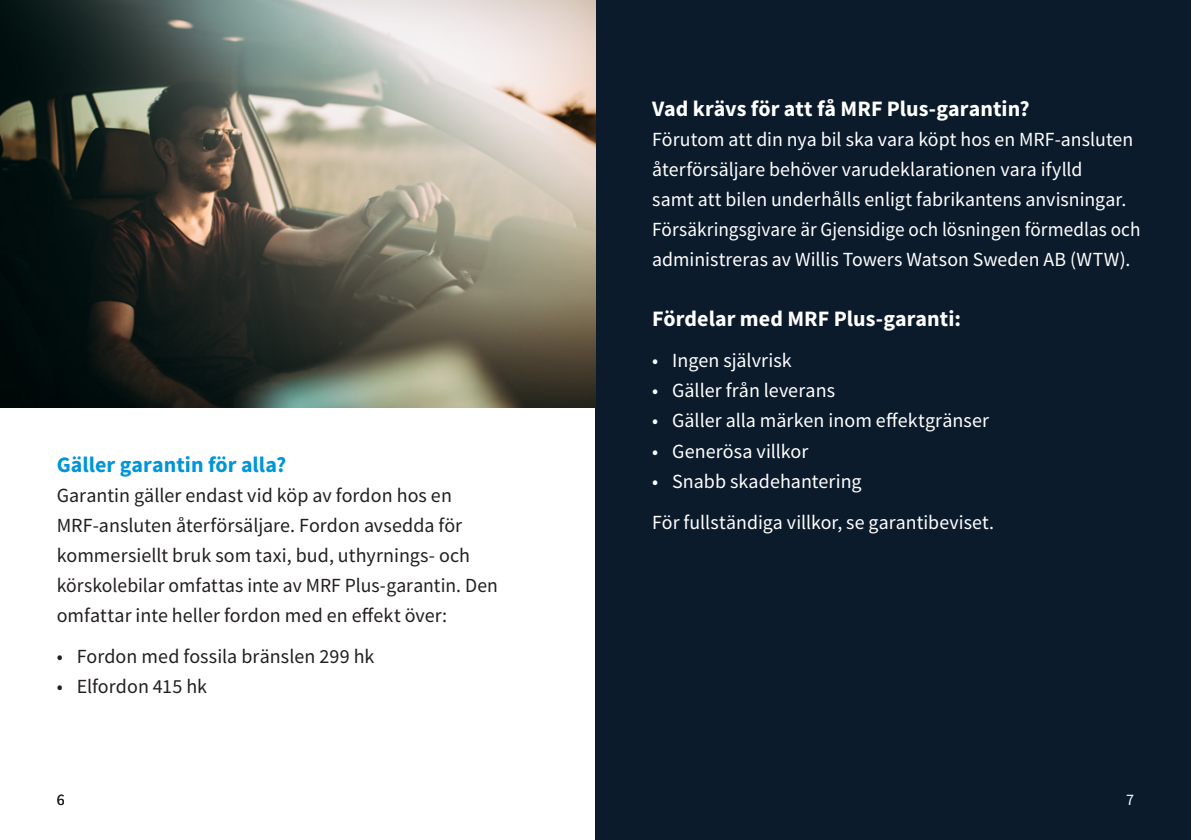
<style>
.page{position:relative;width:1191px;height:840px;background:#fff}
.page>*{position:absolute;margin:0;border:0;box-sizing:border-box;transform-origin:0 0}
.Brödtext{font:700 22px "Source Sans Pro";letter-spacing:.005em;color:#fff}
.Brödtext-2{font:700 22px "Source Sans Pro";letter-spacing:.005em;color:#0095d9}
.Brödtext-3{font:20px/30px "Source Sans Pro";letter-spacing:.005em;color:#fff}
.Brödtext-4{font:20px/30px "Source Sans Pro";letter-spacing:.005em;color:#231f20}
.t1{font:16px "Source Sans Pro";color:#231f20}
.t2{font:16px "Source Sans Pro";color:#fff}
</style>
<div class="page">
<div style="left:595px;top:0;width:596px;height:839px;background:#0b1b2c"></div>
<img style="left:0;top:0;width:595px;height:407px">
<p class="Brödtext-2" style="left:57px;top:449px;width:231px">Gäller garantin för alla?</p>
<p class="Brödtext-4" style="left:57px;top:480px;width:443px">Garantin gäller endast vid köp av fordon hos en MRF-ansluten återförsäljare. Fordon avsedda för kommersiellt bruk som taxi, bud, uthyrnings- och körskolebilar omfattas inte av MRF Plus-garantin. Den omfattar inte heller fordon med en effekt över:</p>
<p class="Brödtext-4" style="left:57px;top:641px;width:319px">• Fordon med fossila bränslen 299 hk</p>
<p class="Brödtext-4" style="left:57px;top:671px;width:152px">• Elfordon 415 hk</p>
<p class="t1" style="left:57px;top:788px;width:9px">6</p>
<p class="Brödtext" style="left:652px;top:93px;width:379px">Vad krävs för att få MRF Plus-garantin?</p>
<p class="Brödtext-3" style="left:652px;top:124px;width:490px">Förutom att din nya bil ska vara köpt hos en MRF-ansluten återförsäljare behöver varudeklarationen vara ifylld<br>samt att bilen underhålls enligt fabrikantens anvisningar.<br>Försäkringsgivare är Gjensidige och lösningen förmedlas och administreras av Willis Towers Watson Sweden AB (WTW).</p>
<p class="Brödtext" style="left:652px;top:303px;width:310px">Fördelar med MRF Plus-garanti:</p>
<p class="Brödtext-3" style="left:652px;top:345px;width:141px">• Ingen självrisk</p>
<p class="Brödtext-3" style="left:652px;top:375px;width:184px">• Gäller från leverans</p>
<p class="Brödtext-3" style="left:652px;top:405px;width:338px">• Gäller alla märken inom effektgränser</p>
<p class="Brödtext-3" style="left:652px;top:435px;width:158px">• Generösa villkor</p>
<p class="Brödtext-3" style="left:652px;top:465px;width:211px">• Snabb skadehantering</p>
<p class="Brödtext-3" style="left:652px;top:507px;width:343px">För fullständiga villkor, se garantibeviset.</p>
<p class="t2" style="left:1126px;top:788px;width:9px">7</p>
</div>
